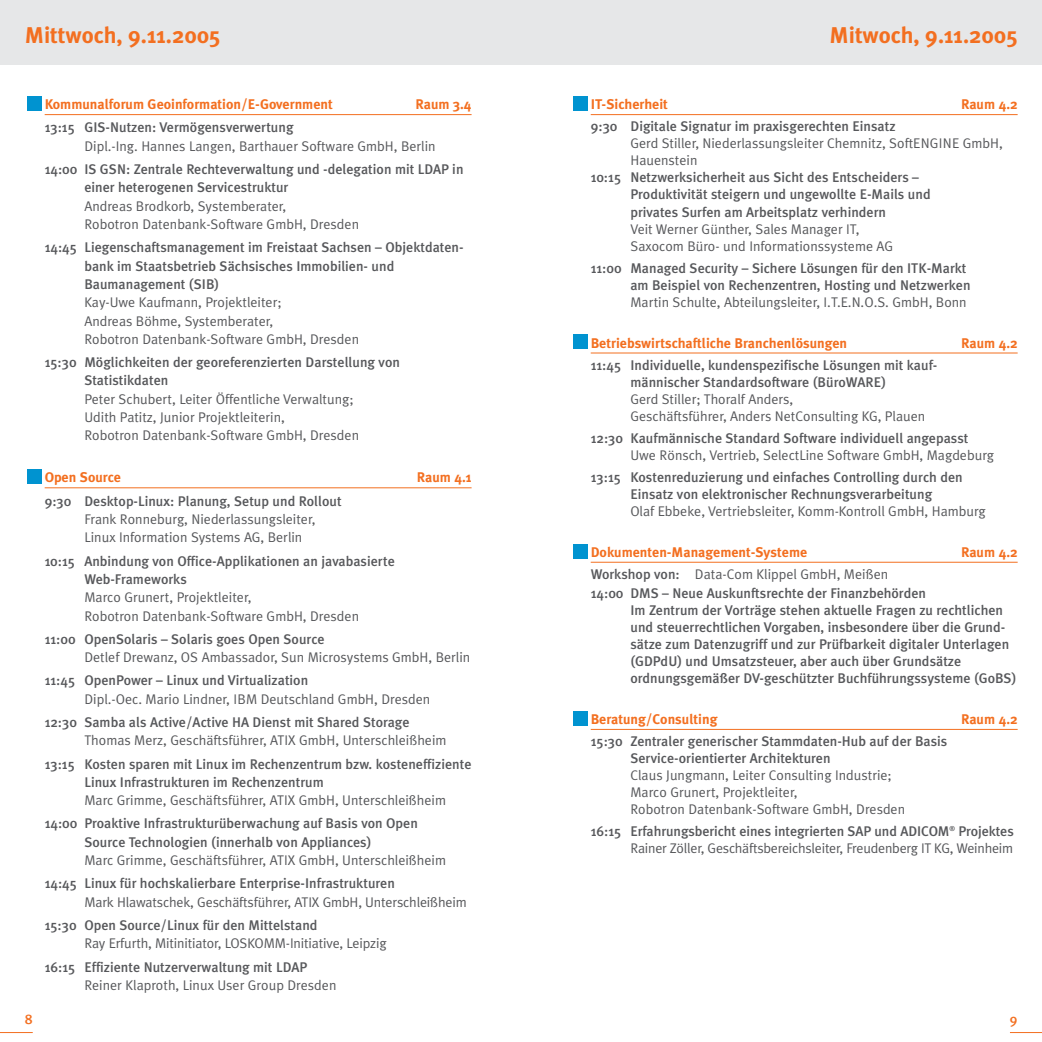
<style>
.page{position:relative;width:1042px;height:1042px;background:#fff}
.page>*{position:absolute;margin:0;border:0;box-sizing:border-box;transform-origin:0 0}
.t1{font:700 22.75px "Meta Plus";color:#f36f20}
.t2{font:500 14px/17px "Meta Plus";color:#57585b}
.t3{font:14px/18.4px "Meta Plus Normal";color:#57585b}
.t4{font:700 14px "Meta Plus";color:#f36f20}
.t5{font:500 14px "Meta Plus";color:#f36f20}
.s1{font-family:"Meta Plus";font-weight:500}
</style>
<div class="page">
<div style="left:0;top:0;width:1041px;height:64px;background:#e6e7e8"></div>
<hr style="left:45px;top:114px;width:426px;height:1px;background:#f36f20">
<hr style="left:45px;top:487px;width:426px;height:1px;background:#f36f20">
<div style="left:27px;top:469px;width:14px;height:15px;background:#0093d0"></div>
<div style="left:27px;top:96px;width:14px;height:15px;background:#0093d0"></div>
<hr style="left:590px;top:114px;width:427px;height:1px;background:#f36f20">
<hr style="left:590px;top:352px;width:427px;height:1px;background:#f36f20">
<hr style="left:590px;top:561px;width:427px;height:1px;background:#f36f20">
<hr style="left:590px;top:728px;width:427px;height:1px;background:#f36f20">
<div style="left:572px;top:710px;width:15px;height:15px;background:#0093d0"></div>
<div style="left:572px;top:543px;width:15px;height:15px;background:#0093d0"></div>
<div style="left:572px;top:334px;width:15px;height:15px;background:#0093d0"></div>
<div style="left:572px;top:96px;width:15px;height:15px;background:#0093d0"></div>
<hr style="left:0;top:1031px;width:33px;height:1px;background:#f36f20">
<hr style="left:1009px;top:1031px;width:32px;height:1px;background:#f36f20">
<h1 class="t1" style="left:25px;top:27px;width:197px">Mittwoch, 9.11.2005</h1>
<h1 class="t1" style="left:829px;top:27px;width:189px">Mitwoch, 9.11.2005</h1>
<p class="t4" style="left:45px;top:99px;width:289px">Kommunalforum Geoinformation/E-Government</p>
<p class="t4" style="left:415px;top:99px;width:58px">Raum 3.4</p>
<p class="t2" style="left:45px;top:121px;width:250px">13:15 GIS-Nutzen: Vermögensverwertung</p>
<p class="t3" style="left:84px;top:138px;width:352px">Dipl.-Ing. Hannes Langen, Barthauer Software GmbH, Berlin</p>
<p class="t2" style="left:84px;top:162px;width:380px;line-height:18.4px;text-indent:-40px">14:00 IS GSN: Zentrale Rechteverwaltung und -delegation mit LDAP in einer heterogenen Servicestruktur</p>
<p class="t3" style="left:84px;top:198px;width:276px">Andreas Brodkorb, Systemberater,<br>Robotron Datenbank-Software GmbH, Dresden</p>
<p class="t2" style="left:84px;top:240px;width:381px;line-height:18.4px;text-indent:-40px">14:45 Liegenschaftsmanagement im Freistaat Sachsen – Objektdaten&shy;bank im Staatsbetrieb Sächsisches Immobilien- und<br>Baumanagement (SIB)</p>
<p class="t3" style="left:84px;top:294px;width:276px">Kay-Uwe Kaufmann, Projektleiter;<br>Andreas Böhme, Systemberater,<br>Robotron Datenbank-Software GmbH, Dresden</p>
<p class="t2" style="left:84px;top:354px;width:317px;line-height:18.4px;text-indent:-40px">15:30 Möglichkeiten der georeferenzierten Darstellung von<br>Statistikdaten</p>
<p class="t3" style="left:84px;top:391px;width:276px">Peter Schubert, Leiter Öffentliche Verwaltung;<br>Udith Patitz, Junior Projektleiterin,<br>Robotron Datenbank-Software GmbH, Dresden</p>
<p class="t4" style="left:45px;top:472px;width:78px">Open Source</p>
<p class="t4" style="left:417px;top:472px;width:56px">Raum 4.1</p>
<p class="t2" style="left:45px;top:494px;width:298px">9:30 Desktop-Linux: Planung, Setup und Rollout</p>
<p class="t3" style="left:84px;top:511px;width:232px">Frank Ronneburg, Niederlassungsleiter,<br>Linux Information Systems AG, Berlin</p>
<p class="t2" style="left:84px;top:553px;width:312px;line-height:18.4px;text-indent:-40px">10:15 Anbindung von Office-Applikationen an javabasierte<br>Web-Frameworks</p>
<p class="t3" style="left:84px;top:589px;width:276px">Marco Grunert, Projektleiter,<br>Robotron Datenbank-Software GmbH, Dresden</p>
<p class="t2" style="left:45px;top:632px;width:281px">11:00 OpenSolaris – Solaris goes Open Source</p>
<p class="t3" style="left:84px;top:649px;width:387px">Detlef Drewanz, OS Ambassador, Sun Microsystems GmbH, Berlin</p>
<p class="t2" style="left:45px;top:673px;width:265px">11:45 OpenPower – Linux und Virtualization</p>
<p class="t3" style="left:84px;top:691px;width:347px">Dipl.-Oec. Mario Lindner, IBM Deutschland GmbH, Dresden</p>
<p class="t2" style="left:45px;top:715px;width:366px">12:30 Samba als Active/Active HA Dienst mit Shared Storage</p>
<p class="t3" style="left:84px;top:732px;width:363px">Thomas Merz, Geschäftsführer, ATIX GmbH, Unterschleißheim</p>
<p class="t2" style="left:84px;top:756px;width:388px;line-height:18.4px;text-indent:-40px">13:15 Kosten sparen mit Linux im Rechenzentrum bzw. kosteneffiziente<br>Linux Infrastrukturen im Rechenzentrum</p>
<p class="t3" style="left:84px;top:792px;width:363px">Marc Grimme, Geschäftsführer, ATIX GmbH, Unterschleißheim</p>
<p class="t2" style="left:45px;top:815px;width:374px;line-height:18.4px;text-align:center">14:00 Proaktive Infrastrukturüberwachung auf Basis von Open<br>Source Technologien (innerhalb von Appliances)</p>
<p class="t3" style="left:84px;top:852px;width:363px">Marc Grimme, Geschäftsführer, ATIX GmbH, Unterschleißheim</p>
<p class="t2" style="left:45px;top:876px;width:351px">14:45 Linux für hochskalierbare Enterprise-Infrastrukturen</p>
<p class="t3" style="left:84px;top:893px;width:384px">Mark Hlawatschek, Geschäftsführer, ATIX GmbH, Unterschleißheim</p>
<p class="t2" style="left:45px;top:918px;width:274px">15:30 Open Source/Linux für den Mittelstand</p>
<p class="t3" style="left:84px;top:935px;width:304px">Ray Erfurth, Mitinitiator, LOSKOMM-Initiative, Leipzig</p>
<p class="t2" style="left:45px;top:959px;width:264px">16:15 Effiziente Nutzerverwaltung mit LDAP</p>
<p class="t3" style="left:84px;top:977px;width:253px">Reiner Klaproth, Linux User Group Dresden</p>
<p class="t4" style="left:590px;top:99px;width:79px">IT-Sicherheit</p>
<p class="t4" style="left:960px;top:99px;width:58px">Raum 4.2</p>
<p class="t2" style="left:590px;top:119px;width:306px">9:30 Digitale Signatur im praxisgerechten Einsatz</p>
<p class="t3" style="left:630px;top:136px;width:374px;line-height:17px">Gerd Stiller, Niederlassungsleiter Chemnitz, SoftENGINE GmbH,<br>Hauenstein</p>
<p class="t2" style="left:630px;top:171px;width:302px;text-indent:-40px">10:15 Netzwerksicherheit aus Sicht des Entscheiders –<br>Produktivität steigern und ungewollte E-Mails und privates Surfen am Arbeitsplatz verhindern</p>
<p class="t3" style="left:630px;top:222px;width:264px;line-height:17px">Veit Werner Günther, Sales Manager IT,<br>Saxocom Büro- und Informationssysteme AG</p>
<p class="t2" style="left:590px;top:261px;width:381px;text-align:right">11:00 Managed Security – Sichere Lösungen für den ITK-Markt am Beispiel von Rechenzentren, Hosting und Netzwerken</p>
<p class="t3" style="left:630px;top:294px;width:338px">Martin Schulte, Abteilungsleiter, I.T.E.N.O.S. GmbH, Bonn</p>
<p class="t4" style="left:590px;top:338px;width:258px">Betriebswirtschaftliche Branchenlösungen</p>
<p class="t4" style="left:960px;top:338px;width:58px">Raum 4.2</p>
<p class="t2" style="left:630px;top:358px;width:308px;text-indent:-40px">11:45 Individuelle, kundenspezifische Lösungen mit kauf&shy;männischer Standardsoftware (BüroWARE)</p>
<p class="t3" style="left:630px;top:392px;width:296px;line-height:17px">Gerd Stiller; Thoralf Anders,<br>Geschäftsführer, Anders NetConsulting KG, Plauen</p>
<p class="t2" style="left:590px;top:431px;width:379px">12:30 Kaufmännische Standard Software individuell angepasst</p>
<p class="t3" style="left:630px;top:447px;width:365px">Uwe Rönsch, Vertrieb, SelectLine Software GmbH, Magdeburg</p>
<p class="t2" style="left:630px;top:470px;width:334px;text-indent:-40px">13:15 Kostenreduzierung und einfaches Controlling durch den<br>Einsatz von elektronischer Rechnungsverarbeitung</p>
<p class="t3" style="left:630px;top:503px;width:357px">Olaf Ebbeke, Vertriebsleiter, Komm-Kontroll GmbH, Hamburg</p>
<p class="t4" style="left:590px;top:547px;width:218px">Dokumenten-Management-Systeme</p>
<p class="t4" style="left:960px;top:547px;width:58px">Raum 4.2</p>
<p class="t3" style="left:590px;top:566px;width:299px"><span class="s1">Workshop von:</span> Data-Com Klippel GmbH, Meißen</p>
<p class="t2" style="left:630px;top:586px;width:387px;text-indent:-40px">14:00 DMS – Neue Auskunftsrechte der Finanzbehörden<br>Im Zentrum der Vorträge stehen aktuelle Fragen zu rechtlichen und steuerrechtlichen Vorgaben, insbesondere über die Grund&shy;sätze zum Datenzugriff und zur Prüfbarkeit digitaler Unterlagen (GDPdU) und Umsatzsteuer, aber auch über Grundsätze ordnungsgemäßer DV-geschützter Buchführungssysteme (GoBS)</p>
<p class="t4" style="left:590px;top:714px;width:128px">Beratung/Consulting</p>
<p class="t4" style="left:960px;top:714px;width:58px">Raum 4.2</p>
<p class="t2" style="left:630px;top:734px;width:318px;text-indent:-40px">15:30 Zentraler generischer Stammdaten-Hub auf der Basis<br>Service-orientierter Architekturen</p>
<p class="t3" style="left:630px;top:768px;width:276px;line-height:17px">Claus Jungmann, Leiter Consulting Industrie;<br>Marco Grunert, Projektleiter,<br>Robotron Datenbank-Software GmbH, Dresden</p>
<p class="t2" style="left:590px;top:824px;width:424px">16:15 Erfahrungsbericht eines integrierten SAP und ADICOM<sup>®</sup> Projektes</p>
<p class="t3" style="left:630px;top:840px;width:384px">Rainer Zöller, Geschäftsbereichsleiter, Freudenberg IT KG, Weinheim</p>
<p class="t5" style="left:25px;top:1014px;width:10px">8</p>
<p class="t5" style="left:1009px;top:1014px;width:9px">9</p>
</div>
